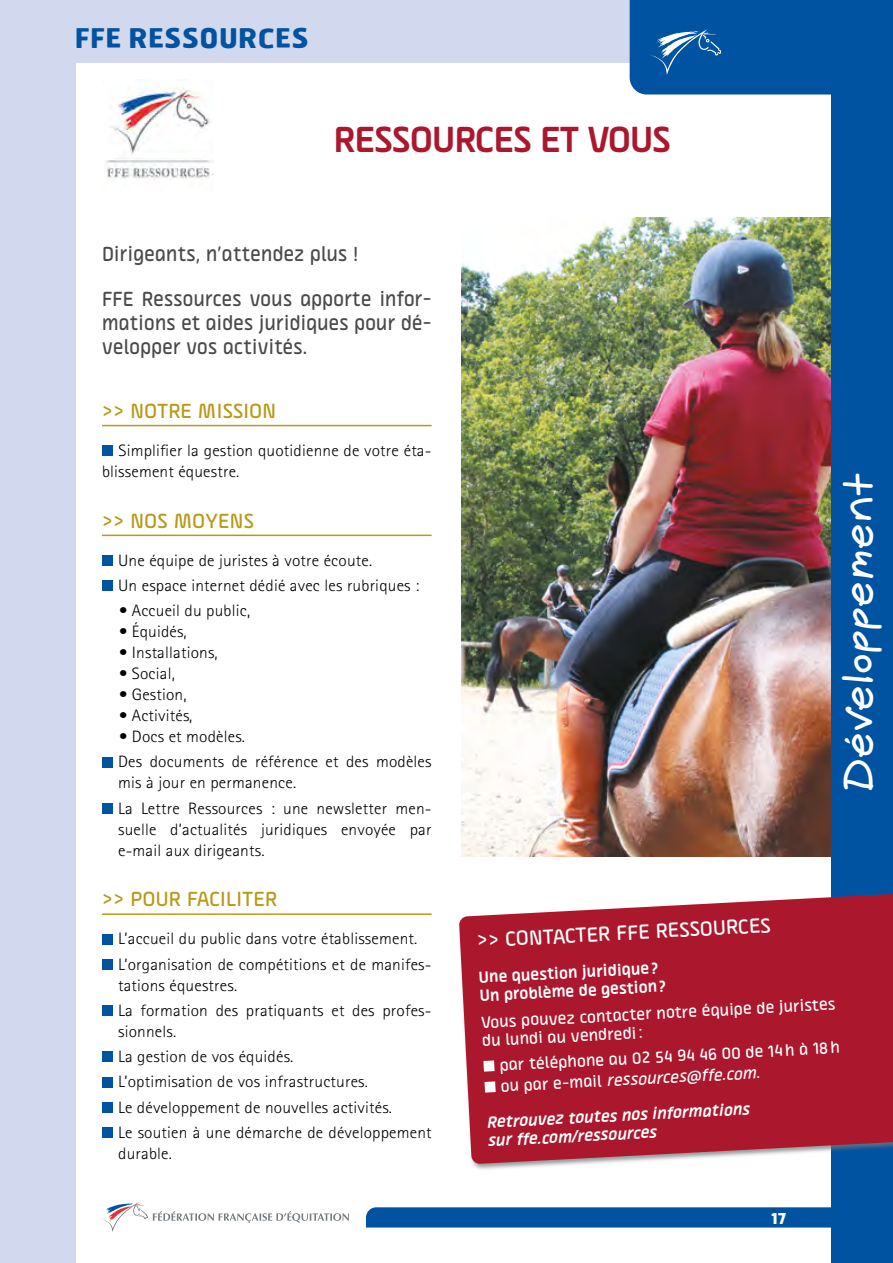
<style>
.page{position:relative;width:893px;height:1263px;background:#d2d8ee}
.page>*{position:absolute;margin:0;border:0;box-sizing:border-box;transform-origin:0 0}
.t1{font:42px "Gemelli";color:#fff}
.t2{font:700 34.5px "Alpineo";color:#ab182d}
.t3{font:700 27px "Hermes";letter-spacing:.015em;color:#0053a1}
.t4{font:500 19.5px/24px "Alpineo";letter-spacing:.02em;color:#4a4a49;text-align:justify;scale:.95 1}
.t5{font:500 19.5px "Alpineo";letter-spacing:.02em;color:#b89a18}
.t6{font:500 19.5px "Alpineo";color:#fff}
.t7{font:300 16.5px/25.2px "Rotis Sans Serif";letter-spacing:.01em;color:#000;scale:1.05 1}
.t8{font:500 15.3px/18.5px "Alpineo";color:#fff}
.t9{font:italic 700 15.3px/18.5px "Alpineo";color:#fff}
.t10{font:700 15.3px/18.5px "Alpineo";color:#fff}
.t11{font:700 15px "Hermes";color:#fff}
.s1{font-style:italic}
</style>
<div class="page">
<div style="left:76px;top:64px;width:755px;height:1199px;background:#fff"></div>
<div style="left:366px;top:1207px;width:465px;height:20px;background:#0053a1"></div>
<svg style="left:102px;top:1202px;width:247px;height:30px"></svg>
<div style="left:630px;top:0;width:201px;height:94px;background:#0053a1"></div>
<img style="left:461px;top:218px;width:370px;height:639px">
<img style="left:106px;top:80px;width:108px;height:99px">
<div style="left:831px;top:0;width:62px;height:1263px;background:#0053a1"></div>
<hr style="left:102px;top:425px;width:330px;height:1px;background:#b89a18">
<hr style="left:102px;top:535px;width:330px;height:1px;background:#b89a18">
<hr style="left:102px;top:913px;width:330px;height:2px;background:#b89a18">
<div style="left:102px;top:445px;width:11px;height:11px;background:#0053a1"></div>
<div style="left:102px;top:555px;width:11px;height:11px;background:#0053a1"></div>
<div style="left:102px;top:580px;width:11px;height:11px;background:#0053a1"></div>
<div style="left:102px;top:757px;width:11px;height:10px;background:#0053a1"></div>
<div style="left:102px;top:803px;width:11px;height:11px;background:#0053a1"></div>
<div style="left:102px;top:934px;width:11px;height:10px;background:#0053a1"></div>
<div style="left:102px;top:959px;width:11px;height:11px;background:#0053a1"></div>
<div style="left:102px;top:1005px;width:11px;height:11px;background:#0053a1"></div>
<div style="left:102px;top:1051px;width:11px;height:11px;background:#0053a1"></div>
<div style="left:102px;top:1077px;width:11px;height:10px;background:#0053a1"></div>
<div style="left:102px;top:1102px;width:11px;height:11px;background:#0053a1"></div>
<div style="left:102px;top:1127px;width:11px;height:11px;background:#0053a1"></div>
<div style="left:459px;top:892px;width:434px;height:279px;background:#73797c;opacity:.75"></div>
<svg style="left:459px;top:892px;width:434px;height:272px;background:#af2c3f"></svg>
<svg style="left:483px;top:1060px;width:12px;height:12px"></svg>
<svg style="left:484px;top:1081px;width:12px;height:11px"></svg>
<h3 class="t3" style="left:75px;top:21px;width:236px">FFE RESSOURCES</h3>
<h2 class="t2" style="left:334px;top:120px;width:338px">RESSOURCES ET VOUS</h2>
<p class="t4" style="left:102px;top:242px;width:271px">Dirigeants, n’attendez plus !</p>
<p class="t4" style="left:102px;top:287px;width:348px">FFE Ressources vous apporte infor&shy;mations et aides juridiques pour dé&shy;velopper vos activités.</p>
<p class="t5" style="left:102px;top:400px;width:176px">&gt;&gt; NOTRE MISSION</p>
<p class="t7" style="left:102px;top:440px;width:315px;line-height:21px;text-indent:16px">Simplifier la gestion quotidienne de votre éta&shy;blissement équestre.</p>
<p class="t5" style="left:102px;top:509px;width:153px">&gt;&gt; NOS MOYENS</p>
<p class="t7" style="left:118px;top:547px;width:288px">Une équipe de juristes à votre écoute.<br>Un espace internet dédié avec les rubriques :</p>
<p class="t7" style="left:119px;top:598px;width:127px">• Accueil du public,</p>
<p class="t7" style="left:119px;top:619px;width:66px">• Équidés,</p>
<p class="t7" style="left:119px;top:640px;width:95px">• Installations,</p>
<p class="t7" style="left:119px;top:661px;width:55px">• Social,</p>
<p class="t7" style="left:119px;top:682px;width:66px">• Gestion,</p>
<p class="t7" style="left:119px;top:703px;width:71px">• Activités,</p>
<p class="t7" style="left:118px;top:724px;width:300px">• Docs et modèles.<br>Des documents de référence et des modèles</p>
<p class="t7" style="left:118px;top:770px;width:300px">mis à jour en permanence.<br>La Lettre Ressources : une newsletter men-</p>
<p class="t7" style="left:118px;top:819px;width:300px;line-height:21px">suelle d’actualités juridiques envoyée par e-mail aux dirigeants.</p>
<p class="t5" style="left:102px;top:888px;width:176px">&gt;&gt; POUR FACILITER</p>
<p class="t7" style="left:118px;top:926px;width:300px">L’accueil du public dans votre établissement.<br>L’organisation de compétitions et de manifes-</p>
<p class="t7" style="left:118px;top:972px;width:300px">tations équestres.<br>La formation des pratiquants et des profes-</p>
<p class="t7" style="left:118px;top:1019px;width:300px">sionnels.<br>La gestion de vos équidés.<br>L’optimisation de vos infrastructures.<br>Le développement de nouvelles activités.<br>Le soutien à une démarche de développement</p>
<p class="t7" style="left:118px;top:1141px;width:53px">durable.</p>
<h1 class="t1" style="left:833px;top:790px;width:321px;rotate:-90deg">Développement</h1>
<p class="t6" style="left:476px;top:929px;width:295px;rotate:-3deg">&gt;&gt; CONTACTER FFE RESSOURCES</p>
<p class="t10" style="left:479px;top:968px;width:188px;rotate:-3deg">Une question juridique ?<br>Un problème de gestion ?</p>
<p class="t8" style="left:481px;top:1013px;width:356px;rotate:-3deg">Vous pouvez contacter notre équipe de juristes du lundi au vendredi :</p>
<p class="t8" style="left:499px;top:1055px;width:342px;line-height:21px;rotate:-3deg">par téléphone au 02 54 94 46 00 de 14 h à 18 h ou par e-mail <span class="s1">ressources@ffe.com</span>.</p>
<p class="t9" style="left:486px;top:1113px;width:264px;rotate:-3deg">Retrouvez toutes nos informations sur ffe.com/ressources</p>
<p class="t11" style="left:771px;top:1208px;width:17px">17</p>
</div>
